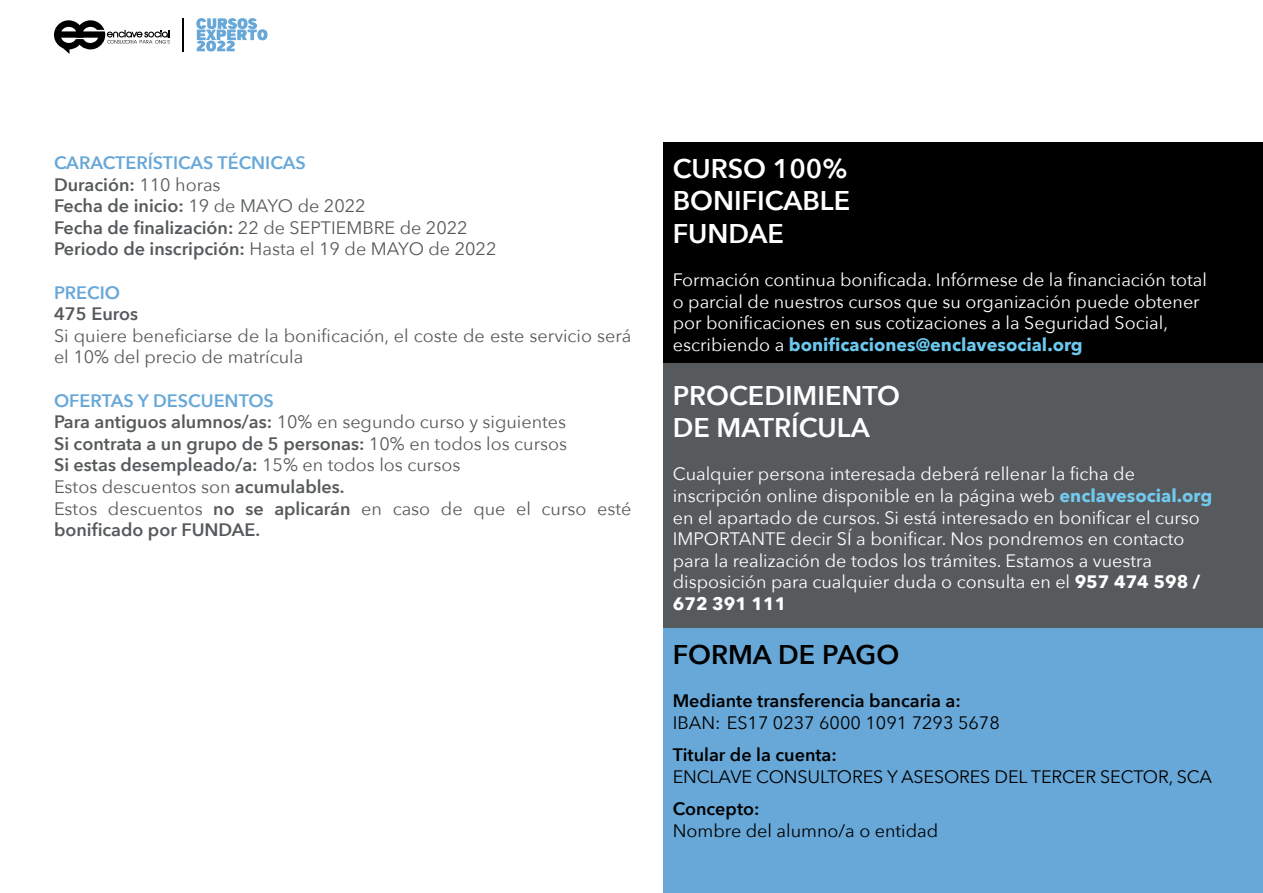
<style>
.page{position:relative;width:1263px;height:893px;background:#fff}
.page>*{position:absolute;margin:0;border:0;box-sizing:border-box;transform-origin:0 0}
.t1{font:600 27px/32.4px "Avenir Next";color:#fff;text-align:justify}
.t2{font:600 27px "Avenir Next";color:#000}
.t3{font:18px/21.6px "Avenir Next";color:#fff}
.t4{font:18px/21.6px "Avenir Next";color:#575a5c}
.t5{font:600 18px/21.6px "Avenir Next";color:#575a5c}
.t6{font:18px "Avenir Next";letter-spacing:-.005em;color:#000}
.t7{font:600 18px "Avenir Next";color:#000}
.t8{font:600 18px "Avenir Next";color:#68a8d8}
.s1{color:#68a8d8}
.s2{font-weight:400}
.s3{font-weight:600;color:#68a8d8}
.s4{font-weight:600}
.s5{font-weight:700;color:#6bc8ee}
.s6{font-weight:700;color:#72caef}
.s7{font-weight:700}
</style>
<div class="page">
<svg style="left:54px;top:20px;width:116px;height:34px"></svg>
<svg style="left:196px;top:18px;width:72px;height:34px"></svg>
<hr style="left:182px;top:18px;width:2px;height:34px;background:#000">
<div style="left:663px;top:142px;width:600px;height:222px;background:#000"></div>
<div style="left:663px;top:364px;width:600px;height:264px;background:#575a5c"></div>
<div style="left:663px;top:628px;width:600px;height:265px;background:#68a8d8"></div>
<p class="t5" style="left:54px;top:151px;width:444px"><span class="s1">CARACTERÍSTICAS TÉCNICAS<br></span>Duración: <span class="s2">110 horas<br></span>Fecha de inicio: <span class="s2">19 de MAYO de 2022<br></span>Fecha de finalización: <span class="s2">22 de SEPTIEMBRE de 2022<br></span>Periodo de inscripción: <span class="s2">Hasta el 19 de MAYO de 2022</span></p>
<p class="t8" style="left:54px;top:277px;width:68px">PRECIO</p>
<p class="t5" style="left:54px;top:303px;width:86px">475 Euros</p>
<p class="t4" style="left:54px;top:324px;width:579px">Si quiere beneficiarse de la bonificación, el coste de este servicio será el 10% del precio de matrícula</p>
<p class="t4" style="left:54px;top:389px;width:579px"><span class="s3">OFERTAS Y DESCUENTOS<br></span><span class="s4">Para antiguos alumnos/as:</span> 10% en segundo curso y siguientes<br><span class="s4">Si contrata a un grupo de 5 personas:</span> 10% en todos los cursos<br><span class="s4">Si estas desempleado/a:</span> 15% en todos los cursos<br>Estos descuentos son <span class="s4">acumulables.<br></span>Estos descuentos <span class="s4">no se aplicarán</span> en caso de que el curso esté <span class="s4">bonificado por FUNDAE.</span></p>
<h1 class="t1" style="left:673px;top:152px;width:179px">CURSO 100% BONIFICABLE FUNDAE</h1>
<p class="t3" style="left:673px;top:268px;width:536px">Formación continua bonificada. Infórmese de la financiación total o parcial de nuestros cursos que su organización puede obtener por bonificaciones en sus cotizaciones a la Seguridad Social, escribiendo a <span class="s5">bonificaciones@enclavesocial.org</span></p>
<h1 class="t1" style="left:673px;top:378px;width:229px">PROCEDIMIENTO<br>DE MATRÍCULA</h1>
<p class="t3" style="left:673px;top:463px;width:541px">Cualquier persona interesada deberá rellenar la ficha de inscripción online disponible en la página web <span class="s6">enclavesocial.org </span>en el apartado de cursos. Si está interesado en bonificar el curso IMPORTANTE decir SÍ a bonificar. Nos pondremos en contacto para la realización de todos los trámites. Estamos a vuestra disposición para cualquier duda o consulta en el <span class="s7">957 474 598 / 672 391 111</span></p>
<h1 class="t2" style="left:673px;top:631px;width:228px">FORMA DE PAGO</h1>
<p class="t7" style="left:673px;top:685px;width:290px">Mediante transferencia bancaria a:</p>
<p class="t6" style="left:673px;top:707px;width:328px">IBAN: ES17 0237 6000 1091 7293 5678</p>
<p class="t7" style="left:673px;top:739px;width:166px">Titular de la cuenta:</p>
<p class="t6" style="left:673px;top:761px;width:541px">ENCLAVE CONSULTORES Y ASESORES DEL TERCER SECTOR, SCA</p>
<p class="t7" style="left:673px;top:793px;width:88px">Concepto:</p>
<p class="t6" style="left:673px;top:815px;width:267px">Nombre del alumno/a o entidad</p>
</div>
